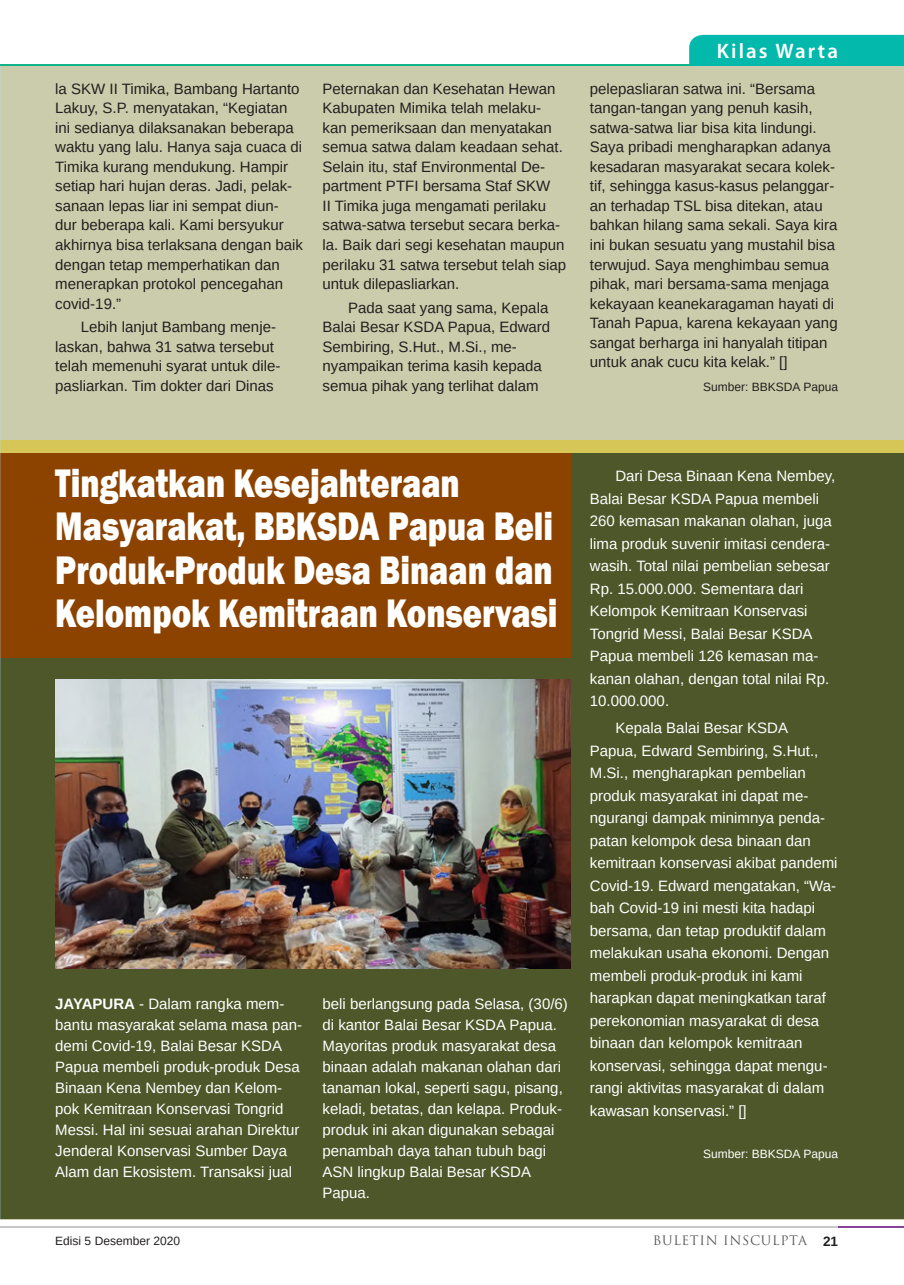
<style>
.page{position:relative;width:904px;height:1285px;background:#fff}
.page>*{position:absolute;margin:0;border:0;box-sizing:border-box;transform-origin:0 0}
.jdl{font:800 40.95px/43.5px "Franklin Gothic";color:#fff;scale:.8 1}
.Rubik{font:600 21px "Myriad Pro";letter-spacing:.1em;color:#fff}
.ISI{font:15px/19.5px "Arimo";color:#231f20}
.ISI-2{font:15px/22.5px "Arimo";color:#fff}
.t1{font:12.75px "Trajan Pro";letter-spacing:.05em;color:#57585a}
.ISI-3{font:12px "Arimo";color:#231f20}
.ISI-4{font:12px "Arimo";color:#fff}
.s1{font-weight:700}
.s2{font-family:"Arimo";font-weight:700;font-size:13.5px;color:#231f20}
</style>
<div class="page">
<hr style="left:0;top:1226px;width:850px;height:1px;background:#c7c8ca">
<hr style="left:838px;top:1226px;width:66px;height:1px;background:#864399">
<hr style="left:0;top:64px;width:904px;height:2px;background:#10b48a">
<div style="left:0;top:66px;width:904px;height:1152px;background:#cbccab"></div>
<div style="left:0;top:444px;width:904px;height:774px;background:#4e5729"></div>
<div style="left:0;top:451px;width:570px;height:206px;background:#8d4300"></div>
<img style="left:56px;top:679px;width:514px;height:288px">
<div style="left:0;top:440px;width:904px;height:13px;background:#d5c657"></div>
<div style="left:689px;top:35px;width:215px;height:31px;background:#03b9ab"></div>
<p class="ISI" style="left:55px;top:79px;width:249px">la SKW II Timika, Bambang Hartanto<br>Lakuy, S.P. menyatakan, “Kegiatan ini sedianya dilaksanakan beberapa waktu yang lalu. Hanya saja cuaca di<br>Timika kurang mendukung. Hampir setiap hari hujan deras. Jadi, pelak&shy;sanaan lepas liar ini sempat diun&shy;dur beberapa kali. Kami bersyukur akhirnya bisa terlaksana dengan baik dengan tetap memperhatikan dan menerapkan protokol pencegahan covid-19.”</p>
<p class="ISI" style="left:55px;top:317px;width:227px;text-indent:26px">Lebih lanjut Bambang menje&shy;laskan, bahwa 31 satwa tersebut telah memenuhi syarat untuk dile&shy;pasliarkan. Tim dokter dari Dinas</p>
<p class="ISI" style="left:322px;top:79px;width:245px">Peternakan dan Kesehatan Hewan<br>Kabupaten Mimika telah melaku&shy;kan pemeriksaan dan menyatakan semua satwa dalam keadaan sehat.<br>Selain itu, staf Environmental De&shy;partment PTFI bersama Staf SKW<br>II Timika juga mengamati perilaku satwa-satwa tersebut secara berka&shy;la. Baik dari segi kesehatan maupun perilaku 31 satwa tersebut telah siap untuk dilepasliarkan.</p>
<p class="ISI" style="left:322px;top:298px;width:229px;text-indent:26px">Pada saat yang sama, Kepala<br>Balai Besar KSDA Papua, Edward<br>Sembiring, S.Hut., M.Si., me&shy;nyampaikan terima kasih kepada semua pihak yang terlihat dalam</p>
<p class="Rubik" style="left:716px;top:38px;width:123px">Kilas Warta</p>
<p class="ISI" style="left:590px;top:79px;width:249px">pelepasliaran satwa ini. “Bersama tangan-tangan yang penuh kasih, satwa-satwa liar bisa kita lindungi.<br>Saya pribadi mengharapkan adanya kesadaran masyarakat secara kolek&shy;tif, sehingga kasus-kasus pelanggar&shy;an terhadap TSL bisa ditekan, atau bahkan hilang sama sekali. Saya kira ini bukan sesuatu yang mustahil bisa terwujud. Saya menghimbau semua pihak, mari bersama-sama menjaga kekayaan keanekaragaman hayati di Tanah Papua, karena kekayaan yang sangat berharga ini hanyalah titipan untuk anak cucu kita kelak.” []</p>
<p class="ISI-3" style="left:703px;top:379px;width:136px">Sumber: BBKSDA Papua</p>
<p class="jdl" style="left:55px;top:461px;width:629px">Tingkatkan Kesejahteraan<br>Masyarakat, BBKSDA Papua Beli<br>Produk-Produk Desa Binaan dan<br>Kelompok Kemitraan Konservasi</p>
<p class="ISI-2" style="left:55px;top:992px;width:248px;line-height:21px"><span class="s1">JAYAPURA</span> - Dalam rangka mem&shy;bantu masyarakat selama masa pan&shy;demi Covid-19, Balai Besar KSDA Papua membeli produk-produk Desa Binaan Kena Nembey dan Kelom&shy;pok Kemitraan Konservasi Tongrid Messi. Hal ini sesuai arahan Direktur Jenderal Konservasi Sumber Daya Alam dan Ekosistem. Transaksi jual</p>
<p class="ISI-2" style="left:322px;top:992px;width:247px;line-height:21px">beli berlangsung pada Selasa, (30/6) di kantor Balai Besar KSDA Papua.<br>Mayoritas produk masyarakat desa binaan adalah makanan olahan dari tanaman lokal, seperti sagu, pisang, keladi, betatas, dan kelapa. Produk&shy;produk ini akan digunakan sebagai penambah daya tahan tubuh bagi<br>ASN lingkup Balai Besar KSDA<br>Papua.</p>
<p class="ISI-2" style="left:590px;top:464px;width:247px;text-indent:26px">Dari Desa Binaan Kena Nembey,<br>Balai Besar KSDA Papua membeli<br>260 kemasan makanan olahan, juga lima produk suvenir imitasi cendera&shy;wasih. Total nilai pembelian sebesar<br>Rp. 15.000.000. Sementara dari<br>Kelompok Kemitraan Konservasi<br>Tongrid Messi, Balai Besar KSDA<br>Papua membeli 126 kemasan ma&shy;kanan olahan, dengan total nilai Rp.<br>10.000.000.</p>
<p class="ISI-2" style="left:590px;top:716px;width:249px;text-indent:26px">Kepala Balai Besar KSDA<br>Papua, Edward Sembiring, S.Hut.,<br>M.Si., mengharapkan pembelian produk masyarakat ini dapat me&shy;ngurangi dampak minimnya penda&shy;patan kelompok desa binaan dan kemitraan konservasi akibat pandemi<br>Covid-19. Edward mengatakan, “Wa&shy;bah Covid-19 ini mesti kita hadapi bersama, dan tetap produktif dalam melakukan usaha ekonomi. Dengan membeli produk-produk ini kami harapkan dapat meningkatkan taraf perekonomian masyarakat di desa binaan dan kelompok kemitraan konservasi, sehingga dapat mengu&shy;rangi aktivitas masyarakat di dalam kawasan konservasi.” []</p>
<p class="ISI-4" style="left:703px;top:1145px;width:136px">Sumber: BBKSDA Papua</p>
<p class="ISI-3" style="left:55px;top:1232px;width:126px">Edisi 5 Desember 2020</p>
<p class="t1" style="left:652px;top:1232px;width:187px">BULETIN INSCULPTA <span class="s2">21</span></p>
</div>
